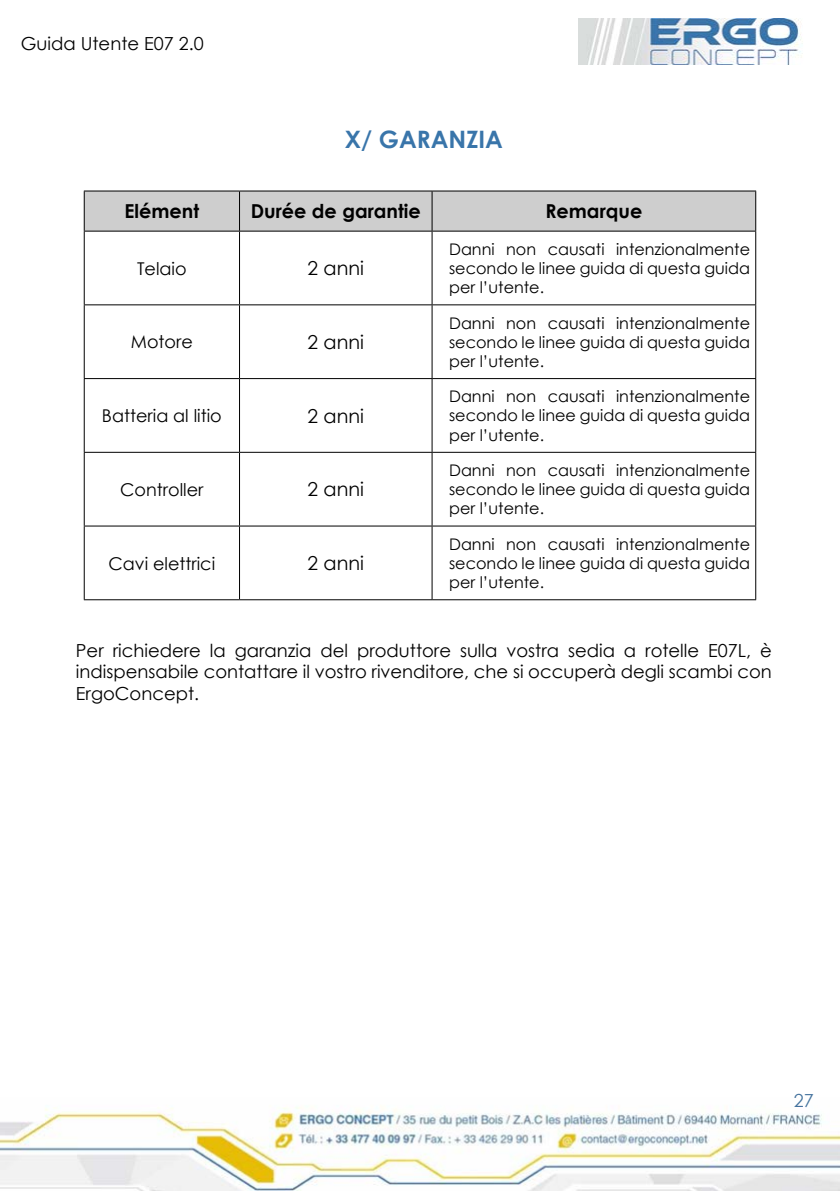
<style>
.page{position:relative;width:840px;height:1191px;background:#fff}
.page>*{position:absolute;margin:0;border:0;box-sizing:border-box;transform-origin:0 0}
.t1{font:700 24px "Century Gothic";color:#3975aa}
.t2{font:700 19.2px "Century Gothic";color:#000}
.t3{font:19.2px "Century Gothic";color:#000}
.t4{font:18px/21.6px "Century Gothic";color:#000;text-align:justify}
.t5{font:18px "Century Gothic";color:#43729d}
.t6{font:17.6px "Century Gothic";color:#000}
.t7{font:16px/19.2px "Century Gothic";color:#000;text-align:justify}
</style>
<div class="page">
<img style="left:578px;top:18px;width:223px;height:47px">
<img style="left:0;top:1107px;width:839px;height:84px">
<div style="left:85px;top:192px;width:670px;height:39px;background:#cecece"></div>
<hr style="left:84px;top:191px;width:155px;height:1px;background:#000">
<hr style="left:84px;top:191px;width:1px;height:40px;background:#000">
<hr style="left:239px;top:191px;width:193px;height:1px;background:#000">
<hr style="left:239px;top:191px;width:1px;height:40px;background:#000">
<hr style="left:432px;top:191px;width:323px;height:1px;background:#000">
<hr style="left:431px;top:191px;width:1px;height:40px;background:#000">
<hr style="left:755px;top:191px;width:1px;height:40px;background:#000">
<hr style="left:84px;top:231px;width:155px;height:1px;background:#000">
<hr style="left:84px;top:231px;width:1px;height:73px;background:#000">
<hr style="left:239px;top:231px;width:193px;height:1px;background:#000">
<hr style="left:239px;top:231px;width:1px;height:73px;background:#000">
<hr style="left:432px;top:231px;width:323px;height:1px;background:#000">
<hr style="left:431px;top:231px;width:1px;height:73px;background:#000">
<hr style="left:755px;top:231px;width:1px;height:73px;background:#000">
<hr style="left:84px;top:304px;width:155px;height:1px;background:#000">
<hr style="left:84px;top:305px;width:1px;height:73px;background:#000">
<hr style="left:239px;top:304px;width:193px;height:1px;background:#000">
<hr style="left:239px;top:305px;width:1px;height:73px;background:#000">
<hr style="left:432px;top:304px;width:323px;height:1px;background:#000">
<hr style="left:431px;top:305px;width:1px;height:73px;background:#000">
<hr style="left:755px;top:305px;width:1px;height:73px;background:#000">
<hr style="left:84px;top:378px;width:155px;height:1px;background:#000">
<hr style="left:84px;top:379px;width:1px;height:73px;background:#000">
<hr style="left:239px;top:378px;width:193px;height:1px;background:#000">
<hr style="left:239px;top:379px;width:1px;height:73px;background:#000">
<hr style="left:432px;top:378px;width:323px;height:1px;background:#000">
<hr style="left:431px;top:379px;width:1px;height:73px;background:#000">
<hr style="left:755px;top:379px;width:1px;height:73px;background:#000">
<hr style="left:84px;top:452px;width:155px;height:1px;background:#000">
<hr style="left:84px;top:453px;width:1px;height:72px;background:#000">
<hr style="left:239px;top:452px;width:193px;height:1px;background:#000">
<hr style="left:239px;top:453px;width:1px;height:72px;background:#000">
<hr style="left:432px;top:452px;width:323px;height:1px;background:#000">
<hr style="left:431px;top:453px;width:1px;height:72px;background:#000">
<hr style="left:755px;top:453px;width:1px;height:72px;background:#000">
<hr style="left:84px;top:525px;width:155px;height:1px;background:#000">
<hr style="left:84px;top:526px;width:1px;height:73px;background:#000">
<hr style="left:239px;top:525px;width:193px;height:1px;background:#000">
<hr style="left:239px;top:526px;width:1px;height:73px;background:#000">
<hr style="left:432px;top:525px;width:323px;height:1px;background:#000">
<hr style="left:431px;top:526px;width:1px;height:73px;background:#000">
<hr style="left:755px;top:526px;width:1px;height:73px;background:#000">
<hr style="left:84px;top:599px;width:155px;height:1px;background:#000">
<hr style="left:239px;top:599px;width:193px;height:1px;background:#000">
<hr style="left:432px;top:599px;width:323px;height:1px;background:#000">
<p class="t4" style="left:21px;top:32px;width:184px">Guida Utente E07 2.0</p>
<h1 class="t1" style="left:344px;top:121px;width:159px">X/ GARANZIA</h1>
<p class="t2" style="left:124px;top:197px;width:76px">Elément</p>
<p class="t2" style="left:251px;top:197px;width:171px">Durée de garantie</p>
<p class="t2" style="left:545px;top:197px;width:98px">Remarque</p>
<p class="t6" style="left:137px;top:256px;width:51px">Telaio</p>
<p class="t3" style="left:307px;top:255px;width:58px">2 anni</p>
<p class="t7" style="left:449px;top:239px;width:302px">Danni non causati intenzionalmente secondo le linee guida di questa guida per l’utente.</p>
<p class="t6" style="left:131px;top:330px;width:63px">Motore</p>
<p class="t3" style="left:307px;top:328px;width:58px">2 anni</p>
<p class="t6" style="left:102px;top:403px;width:121px">Batteria al litio</p>
<p class="t3" style="left:307px;top:402px;width:58px">2 anni</p>
<p class="t6" style="left:120px;top:477px;width:85px">Controller</p>
<p class="t3" style="left:307px;top:476px;width:58px">2 anni</p>
<p class="t6" style="left:108px;top:551px;width:108px">Cavi elettrici</p>
<p class="t3" style="left:307px;top:550px;width:58px">2 anni</p>
<p class="t7" style="left:449px;top:313px;width:302px">Danni non causati intenzionalmente secondo le linee guida di questa guida per l’utente.</p>
<p class="t7" style="left:449px;top:386px;width:302px">Danni non causati intenzionalmente secondo le linee guida di questa guida per l’utente.</p>
<p class="t7" style="left:449px;top:460px;width:302px">Danni non causati intenzionalmente secondo le linee guida di questa guida per l’utente.</p>
<p class="t7" style="left:449px;top:534px;width:302px">Danni non causati intenzionalmente secondo le linee guida di questa guida per l’utente.</p>
<p class="t4" style="left:76px;top:639px;width:697px">Per richiedere la garanzia del produttore sulla vostra sedia a rotelle E07L, è indispensabile contattare il vostro rivenditore, che si occuperà degli scambi con ErgoConcept.</p>
<p class="t5" style="left:793px;top:1087px;width:21px">27</p>
</div>
